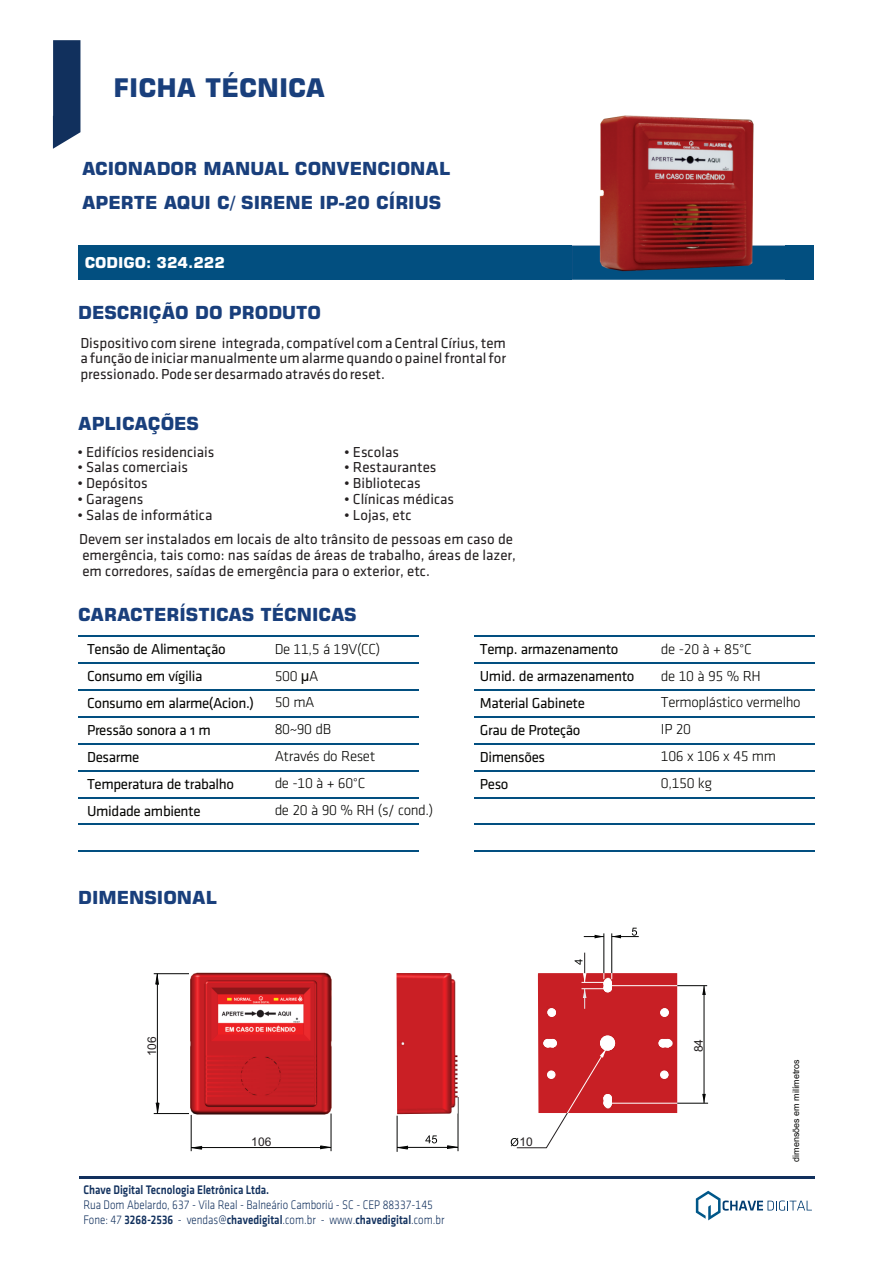
<style>
.page{position:relative;width:893px;height:1263px;background:#fff}
.page>*{position:absolute;margin:0;border:0;box-sizing:border-box;transform-origin:0 0}
.t1{font:700 25.65px "Square 721 BT";color:#193f7c}
.t2{font:700 18px/34px "Square 721 BT";color:#193f7c}
.t3{font:15px/15.9px "Klavika Regular OSF";color:#231f20;text-align:justify}
.t4{font:15px/27px "Klavika Regular OSF";letter-spacing:-.025em;color:#060604}
.t5{font:15px/27px "Klavika Light TF";letter-spacing:-.025em;color:#060604}
.t6{font:700 15px "Square 721 BT";color:#fff}
.t7{font:12.9px/14.7px "Klavika Light TF";color:#11305d;scale:.86 1}
.t8{font:500 12.9px "Klavika CH";color:#11305d;scale:.86 1}
.t9{font:12px "Arial";color:#231f20}
.t10{font:9px "Arial";color:#060604}
.s1{font-family:"Arial"}
.s2{font-family:"Klavika CH";font-weight:500}
</style>
<div class="page">
<svg style="left:53px;top:40px;width:27px;height:109px;background:#24406a"></svg>
<svg style="left:696px;top:1191px;width:116px;height:29px"></svg>
<hr style="left:79px;top:1177px;width:735px;height:2px;background:#11305d">
<hr style="left:474px;top:636px;width:340px;height:1px;background:#024f80">
<svg style="left:155px;top:974px;width:4px;height:10px"></svg>
<svg style="left:155px;top:1103px;width:4px;height:10px"></svg>
<hr style="left:154px;top:973px;width:36px;height:1px;background:#040504">
<hr style="left:154px;top:1113px;width:37px;height:1px;background:#040504">
<hr style="left:157px;top:974px;width:1px;height:139px;background:#040504">
<hr style="left:704px;top:986px;width:1px;height:117px;background:#040504">
<svg style="left:702px;top:986px;width:4px;height:9px"></svg>
<svg style="left:702px;top:1094px;width:4px;height:9px"></svg>
<div style="left:79px;top:245px;width:735px;height:34px;background:#024f80"></div>
<img style="left:572px;top:115px;width:213px;height:165px">
<hr style="left:79px;top:636px;width:340px;height:1px;background:#024f80">
<hr style="left:79px;top:663px;width:340px;height:1px;background:#024f80">
<hr style="left:474px;top:663px;width:340px;height:1px;background:#024f80">
<hr style="left:79px;top:690px;width:340px;height:1px;background:#024f80">
<hr style="left:474px;top:690px;width:340px;height:1px;background:#024f80">
<hr style="left:79px;top:716px;width:340px;height:2px;background:#024f80">
<hr style="left:474px;top:716px;width:340px;height:2px;background:#024f80">
<hr style="left:79px;top:743px;width:340px;height:1px;background:#024f80">
<hr style="left:474px;top:743px;width:340px;height:1px;background:#024f80">
<hr style="left:79px;top:770px;width:340px;height:1px;background:#024f80">
<hr style="left:474px;top:770px;width:340px;height:1px;background:#024f80">
<hr style="left:79px;top:797px;width:340px;height:1px;background:#024f80">
<hr style="left:474px;top:797px;width:340px;height:1px;background:#024f80">
<hr style="left:79px;top:824px;width:340px;height:1px;background:#024f80">
<hr style="left:474px;top:824px;width:340px;height:1px;background:#024f80">
<hr style="left:79px;top:851px;width:340px;height:1px;background:#024f80">
<hr style="left:474px;top:851px;width:340px;height:1px;background:#024f80">
<img style="left:190px;top:972px;width:142px;height:149px">
<img style="left:218px;top:994px;width:86px;height:40px">
<div style="left:538px;top:973px;width:139px;height:140px;background:#c81f25"></div>
<div style="left:548px;top:1008px;width:8px;height:9px;background:#fff;border:1px solid #fff;border-radius:50%"></div>
<div style="left:660px;top:1008px;width:9px;height:9px;background:#fff;border:1px solid #fff;border-radius:50%"></div>
<div style="left:660px;top:1070px;width:8px;height:9px;background:#fff;border:1px solid #fff;border-radius:50%"></div>
<div style="left:659px;top:1039px;width:8px;height:8px;background:#fff;border:1px solid #fff;border-radius:50%"></div>
<div style="left:663px;top:1039px;width:9px;height:8px;background:#fff;border:1px solid #fff;border-radius:50%"></div>
<svg style="left:661px;top:1038px;width:8px;height:10px"></svg>
<div style="left:600px;top:1035px;width:15px;height:15px;background:#fff;border:1px solid #fff;border-radius:50%"></div>
<svg style="left:192px;top:1145px;width:10px;height:4px"></svg>
<svg style="left:320px;top:1145px;width:11px;height:4px"></svg>
<hr style="left:191px;top:1115px;width:1px;height:36px;background:#040504">
<hr style="left:331px;top:1113px;width:1px;height:38px;background:#040504">
<hr style="left:191px;top:1147px;width:140px;height:1px;background:#040504">
<svg style="left:398px;top:1145px;width:10px;height:4px"></svg>
<svg style="left:447px;top:1145px;width:11px;height:4px"></svg>
<hr style="left:397px;top:1116px;width:1px;height:36px;background:#040504">
<hr style="left:458px;top:1097px;width:1px;height:54px;background:#040504">
<hr style="left:397px;top:1147px;width:61px;height:1px;background:#040504">
<svg style="left:425px;top:1135px;width:12px;height:8px"></svg>
<hr style="left:604px;top:933px;width:1px;height:40px;background:#040504">
<hr style="left:611px;top:933px;width:1px;height:40px;background:#040504">
<svg style="left:584px;top:935px;width:20px;height:3px"></svg>
<svg style="left:612px;top:928px;width:27px;height:10px"></svg>
<hr style="left:677px;top:985px;width:30px;height:1px;background:#040504">
<hr style="left:677px;top:1103px;width:31px;height:1px;background:#040504">
<hr style="left:610px;top:985px;width:67px;height:1px;background:#fff">
<hr style="left:611px;top:1103px;width:66px;height:1px;background:#fff">
<svg style="left:575px;top:953px;width:37px;height:56px"></svg>
<svg style="left:511px;top:1038px;width:101px;height:110px"></svg>
<img style="left:396px;top:973px;width:62px;height:141px">
<h1 class="t1" style="left:113px;top:77px;width:213px">FICHA TÉCNICA</h1>
<p class="t2" style="left:82px;top:153px;width:370px">ACIONADOR MANUAL CONVENCIONAL<br>APERTE AQUI C/ SIRENE IP-20 CÍRIUS</p>
<p class="t6" style="left:85px;top:256px;width:142px">CODIGO: 324.222</p>
<p class="t2" style="left:78px;top:297px;width:244px">DESCRIÇÃO DO PRODUTO</p>
<p class="t3" style="left:80px;top:336px;width:427px">Dispositivo com sirene integrada, compatível com a Central Círius, tem a função de iniciar manualmente um alarme quando o painel frontal for pressionado. Pode ser desarmado através do reset.</p>
<p class="t2" style="left:78px;top:408px;width:122px">APLICAÇÕES</p>
<p class="t3" style="left:77px;top:445px;width:139px">• Edifícios residenciais</p>
<p class="t3" style="left:77px;top:461px;width:112px">• Salas comerciais</p>
<p class="t3" style="left:77px;top:477px;width:72px">• Depósitos</p>
<p class="t3" style="left:77px;top:492px;width:68px">• Garagens</p>
<p class="t3" style="left:77px;top:508px;width:137px">• Salas de informática</p>
<p class="t3" style="left:344px;top:445px;width:56px">• Escolas</p>
<p class="t3" style="left:344px;top:461px;width:94px">• Restaurantes</p>
<p class="t3" style="left:344px;top:477px;width:78px">• Bibliotecas</p>
<p class="t3" style="left:344px;top:492px;width:112px">• Clínicas médicas</p>
<p class="t3" style="left:344px;top:508px;width:69px">• Lojas, etc</p>
<p class="t3" style="left:79px;top:532px;width:438px;text-align:left">Devem ser instalados em locais de alto trânsito de pessoas em caso de emergência, tais como: nas saídas de áreas de trabalho, áreas de lazer, em corredores, saídas de emergência para o exterior, etc.</p>
<p class="t2" style="left:78px;top:599px;width:280px">CARACTERÍSTICAS TÉCNICAS</p>
<p class="t4" style="left:87px;top:637px;width:169px">Tensão de Alimentação<br>Consumo em vígilia<br>Consumo em alarme(Acion.)<br>Pressão sonora a 1 m<br>Desarme<br>Temperatura de trabalho<br>Umidade ambiente</p>
<p class="t5" style="left:275px;top:636px;width:160px">De 11,5 á 19V(CC)<br>500 <span class="s1">μ</span>A<br>50 mA<br>80~90 dB<br>Através do Reset<br>de -10 à + 60°C<br>de 20 à 90 % RH (s/ cond.)</p>
<p class="t4" style="left:480px;top:637px;width:156px">Temp. armazenamento<br>Umid. de armazenamento<br>Material Gabinete<br>Grau de Proteção<br>Dimensões<br>Peso</p>
<p class="t5" style="left:661px;top:636px;width:141px">de -20 à + 85°C<br>de 10 à 95 % RH<br>Termoplástico vermelho<br>IP 20<br>106 x 106 x 45 mm<br>0,150 kg</p>
<p class="t2" style="left:78px;top:883px;width:140px">DIMENSIONAL</p>
<p class="t9" style="left:147px;top:1056px;width:22px;rotate:-90deg">106</p>
<p class="t9" style="left:251px;top:1137px;width:22px">106</p>
<p class="t8" style="left:83px;top:1184px;width:218px">Chave Digital Tecnologia Eletrônica Ltda.</p>
<p class="t7" style="left:83px;top:1198px;width:421px">Rua Dom Abelardo, 637 - Vila Real - Balneário Camboriú - SC - CEP 88337-145<br>Fone: 47 <span class="s2">3268-2536</span> - vendas@<span class="s2">chavedigital</span>.com.br - www.<span class="s2">chavedigital</span>.com.br</p>
<p class="t9" style="left:519px;top:1137px;width:15px">10</p>
<p class="t9" style="left:694px;top:1052px;width:15px;rotate:-90deg">84</p>
<p class="t10" style="left:793px;top:1162px;width:104px;rotate:-90deg">dimensões em milímetros</p>
</div>
